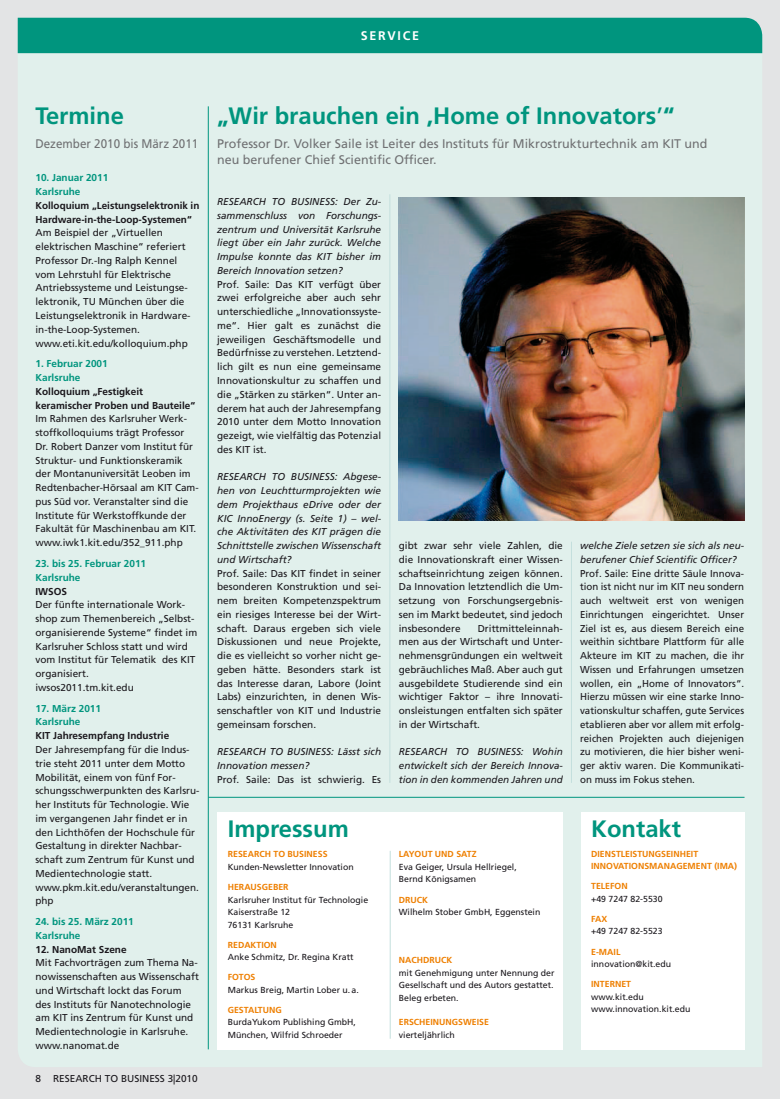
<style>
.page{position:relative;width:780px;height:1099px;background:#fff}
.page>*{position:absolute;margin:0;border:0;box-sizing:border-box;transform-origin:0 0}
.t1{font:700 23.75px "Frutiger LT Std";color:#00957e}
.t2{font:12.5px/16.2px "Frutiger LT Std";color:#707173}
.t3{font:12.5px "Frutiger LT Std";color:#707173;scale:.93 1}
.t4{font:700 12.5px "Frutiger LT Std";letter-spacing:.14em;color:#fff}
.t5{font:10px/13.8px "Frutiger LT Std";color:#1a171c;text-align:justify}
.t6{font:italic 10px/13.8px "Frutiger LT Std";color:#1a171c;text-align:justify}
.t7{font:700 10px/13.8px "Frutiger LT Std";color:#1a171c}
.t8{font:700 10px/13.8px "Frutiger LT Std";color:#00957e}
.t9{font:8.75px/12.5px "Frutiger LT Std";color:#1a171c}
.t10{font:700 8.75px/12.5px "Frutiger LT Std";color:#ee7f00}
.s1{font-weight:400}
</style>
<div class="page">
<div style="left:0;top:0;width:780px;height:1098px;background:#e3e4e5"></div>
<div style="left:18px;top:53px;width:744px;height:1014px;background:#e1f0ec"></div>
<div style="left:18px;top:18px;width:744px;height:35px;background:#00957e"></div>
<hr style="left:208px;top:106px;width:1px;height:943px;background:#00957e">
<hr style="left:208px;top:797px;width:536px;height:1px;background:#00957e">
<div style="left:217px;top:812px;width:345px;height:237px;background:#fff"></div>
<div style="left:580px;top:812px;width:164px;height:237px;background:#fff"></div>
<hr style="left:390px;top:850px;width:1px;height:188px;background:#c4dfdd">
<hr style="left:389px;top:194px;width:1px;height:588px;background:#c4dfdd">
<hr style="left:571px;top:541px;width:1px;height:241px;background:#c4dfdd">
<img style="left:399px;top:198px;width:345px;height:323px">
<p class="t4" style="left:361px;top:29px;width:60px">SERVICE</p>
<h1 class="t1" style="left:35px;top:102px;width:90px">Termine</h1>
<p class="t3" style="left:35px;top:136px;width:177px">Dezember 2010 bis März 2011</p>
<p class="t8" style="left:35px;top:171px;width:74px">10. Januar 2011<br>Karlsruhe</p>
<p class="t7" style="left:35px;top:199px;width:165px">Kolloquium „Leistungselektronik in<br>Hardware-in-the-Loop-Systemen“</p>
<p class="t5" style="left:35px;top:226px;width:157px;text-align:left">Am Beispiel der „Virtuellen elektrischen Maschine“ referiert<br>Professor Dr.-Ing Ralph Kennel vom Lehrstuhl für Elektrische<br>Antriebssysteme und Leistungse&shy;lektronik, TU München über die<br>Leistungselektronik in Hardware&shy;in-the-Loop-Systemen. www.eti.kit.edu/kolloquium.php</p>
<p class="t8" style="left:35px;top:357px;width:74px">1. Februar 2001<br>Karlsruhe</p>
<p class="t7" style="left:35px;top:384px;width:161px">Kolloquium „Festigkeit keramischer Proben und Bauteile“</p>
<p class="t5" style="left:35px;top:412px;width:165px;text-align:left">Im Rahmen des Karlsruher Werk&shy;stoffkolloquiums trägt Professor Dr. Robert Danzer vom Institut für Struktur- und Funktionskeramik der Montanuniversität Leoben im Redtenbacher-Hörsaal am KIT Cam&shy;pus Süd vor. Veranstalter sind die Institute für Werkstoffkunde der Fakultät für Maschinenbau am KIT. www.iwk1.kit.edu/352_911.php</p>
<p class="t8" style="left:35px;top:556px;width:112px">23. bis 25. Februar 2011<br>Karlsruhe</p>
<p class="t7" style="left:35px;top:584px;width:33px">IWSOS</p>
<p class="t5" style="left:35px;top:598px;width:163px;text-align:left">Der fünfte internationale Work&shy;shop zum Themenbereich „Selbst&shy;organisierende Systeme“ findet im<br>Karlsruher Schloss statt und wird vom Institut für Telematik des KIT organisiert.<br>iwsos2011.tm.kit.edu</p>
<p class="t8" style="left:35px;top:701px;width:67px">17. März 2011<br>Karlsruhe</p>
<p class="t7" style="left:35px;top:729px;width:135px">KIT Jahresempfang Industrie</p>
<p class="t5" style="left:35px;top:742px;width:165px;text-align:left">Der Jahresempfang für die Indus&shy;trie steht 2011 unter dem Motto<br>Mobilität, einem von fünf For&shy;schungsschwerpunkten des Karlsru&shy;her Instituts für Technologie. Wie im vergangenen Jahr findet er in den Lichthöfen der Hochschule für<br>Gestaltung in direkter Nachbar&shy;schaft zum Zentrum für Kunst und<br>Medientechnologie statt. www.pkm.kit.edu/veranstaltungen. php</p>
<p class="t8" style="left:35px;top:914px;width:100px">24. bis 25. März 2011<br>Karlsruhe</p>
<p class="t7" style="left:35px;top:942px;width:93px">12. NanoMat Szene</p>
<p class="t5" style="left:35px;top:956px;width:165px;text-align:left">Mit Fachvorträgen zum Thema Na&shy;nowissenschaften aus Wissenschaft und Wirtschaft lockt das Forum des Instituts für Nanotechnologie am KIT ins Zentrum für Kunst und<br>Medientechnologie in Karlsruhe. www.nanomat.de</p>
<p class="t5" style="left:35px;top:1071px;width:164px">8 RESEARCH TO BUSINESS 3|2010</p>
<h1 class="t1" style="left:217px;top:102px;width:459px">„Wir brauchen ein ‚Home of Innovators<span class="s1">’</span>“</h1>
<p class="t2" style="left:217px;top:135px;width:492px">Professor Dr. Volker Saile ist Leiter des Instituts für Mikrostrukturtechnik am KIT und neu berufener Chief Scientific Officer.</p>
<p class="t6" style="left:217px;top:195px;width:165px">RESEARCH TO BUSINESS: Der Zu&shy;sammenschluss von Forschungs&shy;zentrum und Universität Karlsruhe liegt über ein Jahr zurück. Welche Impulse konnte das KIT bisher im Bereich Innovation setzen?</p>
<p class="t5" style="left:217px;top:277px;width:165px">Prof. Saile: Das KIT verfügt über zwei erfolgreiche aber auch sehr unterschiedliche „Innovationssyste&shy;me“. Hier galt es zunächst die jeweiligen Geschäftsmodelle und Bedürfnisse zu verstehen. Letztend&shy;lich gilt es nun eine gemeinsame Innovationskultur zu schaffen und die „Stärken zu stärken“. Unter an&shy;derem hat auch der Jahresempfang 2010 unter dem Motto Innovation gezeigt, wie vielfältig das Potenzial des KIT ist.</p>
<p class="t6" style="left:217px;top:470px;width:165px">RESEARCH TO BUSINESS: Abgese&shy;hen von Leuchtturmprojekten wie dem Projekthaus eDrive oder der KIC InnoEnergy (s. Seite 1) – wel&shy;che Aktivitäten des KIT prägen die Schnittstelle zwischen Wissenschaft und Wirtschaft?</p>
<p class="t5" style="left:217px;top:566px;width:165px">Prof. Saile: Das KIT findet in seiner besonderen Konstruktion und sei&shy;nem breiten Kompetenzspektrum ein riesiges Interesse bei der Wirt&shy;schaft. Daraus ergeben sich viele Diskussionen und neue Projekte, die es vielleicht so vorher nicht ge&shy;geben hätte. Besonders stark ist das Interesse daran, Labore (Joint Labs) einzurichten, in denen Wis&shy;senschaftler von KIT und Industrie gemeinsam forschen.</p>
<p class="t6" style="left:217px;top:745px;width:165px">RESEARCH TO BUSINESS: Lässt sich<br>Innovation messen?</p>
<p class="t5" style="left:217px;top:772px;width:165px">Prof. Saile: Das ist schwierig. Es</p>
<p class="t5" style="left:399px;top:538px;width:165px">gibt zwar sehr viele Zahlen, die die Innovationskraft einer Wissen&shy;schaftseinrichtung zeigen können.<br>Da Innovation letztendlich die Um&shy;setzung von Forschungsergebnis&shy;sen im Markt bedeutet, sind jedoch insbesondere</p>
<p class="t5" style="left:399px;top:621px;width:165px;text-indent:79px">Drittmitteleinnah&shy;men aus der Wirtschaft und Unter&shy;nehmensgründungen ein weltweit gebräuchliches Maß. Aber auch gut ausgebildete Studierende sind ein wichtiger Faktor – ihre Innovati&shy;onsleistungen entfalten sich später in der Wirtschaft.</p>
<p class="t6" style="left:399px;top:745px;width:165px">RESEARCH TO BUSINESS: Wohin entwickelt sich der Bereich Innova&shy;tion in den kommenden Jahren und</p>
<p class="t6" style="left:580px;top:538px;width:165px">welche Ziele setzen sie sich als neu&shy;berufener Chief Scientific Officer?</p>
<p class="t5" style="left:580px;top:566px;width:165px">Prof. Saile: Eine dritte Säule Innova&shy;tion ist nicht nur im KIT neu sondern auch weltweit erst von wenigen Einrichtungen eingerichtet. Unser Ziel ist es, aus diesem Bereich eine weithin sichtbare Plattform für alle Akteure im KIT zu machen, die ihr Wissen und Erfahrungen umsetzen wollen, ein „Home of Innovators“.<br>Hierzu müssen wir eine starke Inno&shy;vationskultur schaffen, gute Services etablieren aber vor allem mit erfolg&shy;reichen Projekten auch diejenigen zu motivieren, die hier bisher weni&shy;ger aktiv waren. Die Kommunikati&shy;on muss im Fokus stehen.</p>
<h1 class="t1" style="left:228px;top:814px;width:122px">Impressum</h1>
<h1 class="t1" style="left:591px;top:814px;width:91px">Kontakt</h1>
<p class="t10" style="left:228px;top:848px;width:101px">RESEARCH TO BUSINESS</p>
<p class="t9" style="left:228px;top:860px;width:127px">Kunden-Newsletter Innovation</p>
<p class="t10" style="left:228px;top:880px;width:62px">HERAUSGEBER</p>
<p class="t9" style="left:228px;top:893px;width:142px">Karlsruher Institut für Technologie<br>Kaiserstraße 12<br>76131 Karlsruhe</p>
<p class="t10" style="left:228px;top:938px;width:51px">REDAKTION</p>
<p class="t9" style="left:228px;top:950px;width:127px">Anke Schmitz, Dr. Regina Kratt</p>
<p class="t10" style="left:228px;top:971px;width:29px">FOTOS</p>
<p class="t9" style="left:228px;top:983px;width:132px">Markus Breig, Martin Lober u.a.</p>
<p class="t10" style="left:228px;top:1003px;width:55px">GESTALTUNG</p>
<p class="t9" style="left:228px;top:1016px;width:130px">BurdaYukom Publishing GmbH,<br>München, Wilfrid Schroeder</p>
<p class="t10" style="left:399px;top:848px;width:79px">LAYOUT UND SATZ</p>
<p class="t9" style="left:399px;top:860px;width:119px">Eva Geiger, Ursula Hellriegel,<br>Bernd Königsamen</p>
<p class="t10" style="left:399px;top:893px;width:31px">DRUCK</p>
<p class="t9" style="left:399px;top:905px;width:143px">Wilhelm Stober GmbH, Eggenstein</p>
<p class="t10" style="left:399px;top:953px;width:55px">NACHDRUCK</p>
<p class="t9" style="left:399px;top:966px;width:157px;text-align:justify">mit Genehmigung unter Nennung der Gesellschaft und des Autors gestattet.<br>Beleg erbeten.</p>
<p class="t10" style="left:399px;top:1016px;width:91px">ERSCHEINUNGSWEISE</p>
<p class="t9" style="left:399px;top:1028px;width:57px">vierteljährlich</p>
<p class="t10" style="left:591px;top:847px;width:13px">Dienstleistungseinheit<br>Innovations</p>
<p class="t10" style="left:649px;top:860px;width:16px">manage</p>
<p class="t10" style="left:687px;top:860px;width:15px">ment</p>
<p class="t10" style="left:714px;top:860px;width:24px">(IMA)</p>
<p class="t10" style="left:591px;top:880px;width:38px">TELEFON</p>
<p class="t9" style="left:591px;top:892px;width:73px">+49 7247 82-5530</p>
<p class="t10" style="left:591px;top:912px;width:18px">FAX</p>
<p class="t9" style="left:591px;top:925px;width:73px">+49 7247 82-5523</p>
<p class="t10" style="left:591px;top:945px;width:31px">E-MAIL</p>
<p class="t9" style="left:591px;top:957px;width:81px">innovation@kit.edu</p>
<p class="t10" style="left:591px;top:977px;width:41px">INTERNET</p>
<p class="t9" style="left:591px;top:990px;width:101px">www.kit.edu www.innovation.kit.edu</p>
</div>
